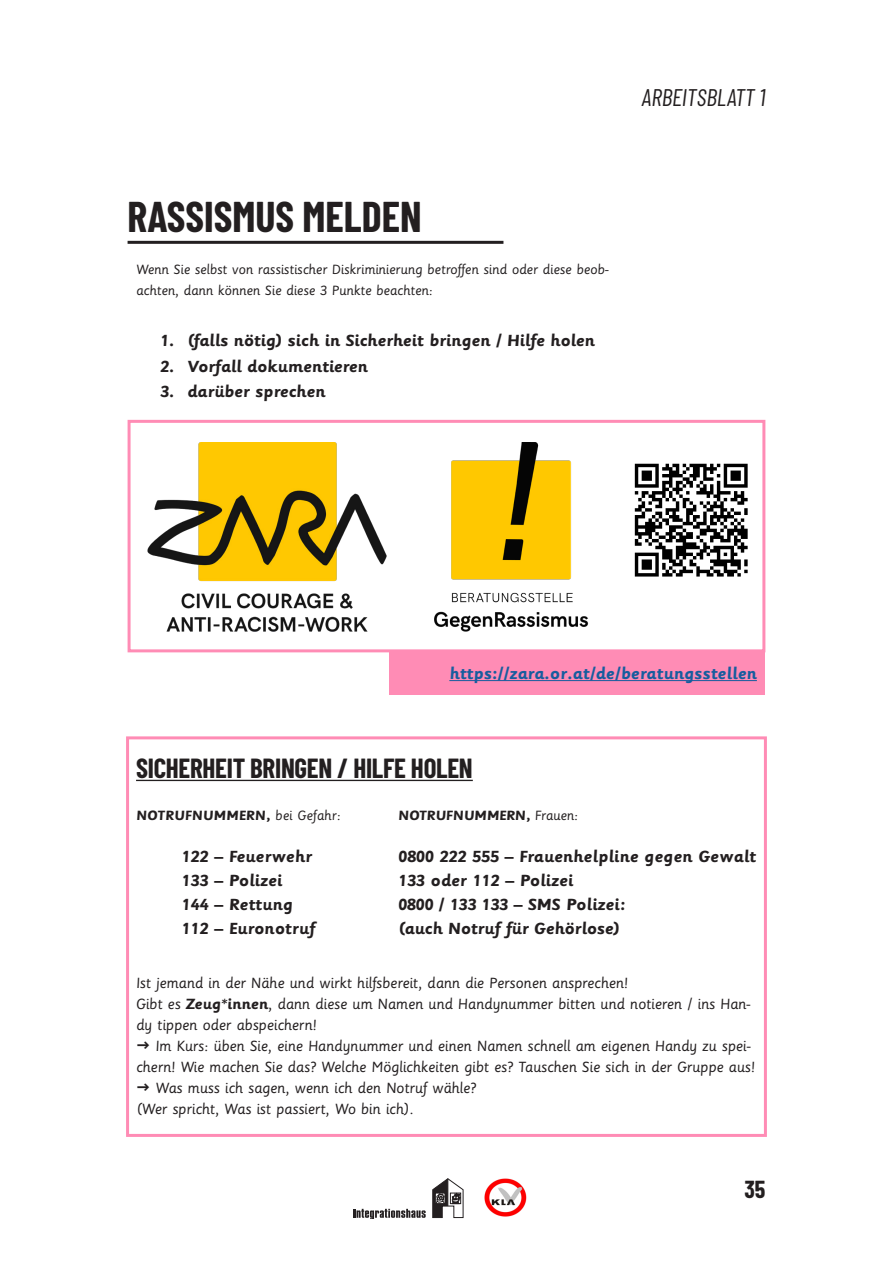
<style>
.page{position:relative;width:893px;height:1263px;background:#fff}
.page>*{position:absolute;margin:0;border:0;box-sizing:border-box;transform-origin:0 0}
.t1{font:700 42px "Barlow Condensed";color:#231f20}
.t2{font:700 27px "Barlow Condensed";letter-spacing:-.01em;color:#231f20}
.t3{font:italic 24px "Barlow Condensed";color:#231f20}
.t4{font:700 24px "Barlow Condensed";color:#231f20}
.t5{font:700 18px/24px "Sassoon Primary Std";letter-spacing:-.01em;color:#231f20}
.t6{font:700 18px "Sassoon Primary Std";color:#175d9e}
.t7{font:16.5px/21px "Sassoon Primary Std";letter-spacing:-.01em;color:#231f20}
.t8{font:15px/21px "Sassoon Primary Std";letter-spacing:-.01em;color:#231f20}
.t9{font:700 15px "Sassoon Primary Std";letter-spacing:-.01em;color:#231f20}
.s1{font-weight:400}
.s2{font-weight:700}
.s3{font-family:"IBM Plex Sans";font-weight:600}
</style>
<div class="page">
<svg style="left:353px;top:1178px;width:111px;height:41px"></svg>
<img style="left:484px;top:1178px;width:43px;height:39px">
<hr style="left:128px;top:241px;width:375px;height:3px;background:#231f20">
<div style="left:128px;top:420px;width:637px;height:232px;border:3px solid #ff8cb5"></div>
<img style="left:434px;top:442px;width:155px;height:189px">
<img style="left:147px;top:442px;width:240px;height:189px">
<svg style="left:635px;top:464px;width:113px;height:112px"></svg>
<div style="left:389px;top:651px;width:376px;height:43px;background:#ff8cb5"></div>
<hr style="left:449px;top:680px;width:308px;height:1px;background:#175d9e">
<hr style="left:136px;top:780px;width:337px;height:1px;background:#231f20">
<div style="left:126px;top:736px;width:641px;height:401px;border:3px solid #ff8cb5"></div>
<h3 class="t3" style="left:642px;top:81px;width:125px">ARBEITSBLATT 1</h3>
<h1 class="t1" style="left:128px;top:187px;width:296px">RASSISMUS MELDEN</h1>
<p class="t8" style="left:136px;top:259px;width:474px">Wenn Sie selbst von rassistischer Diskriminierung betroffen sind oder diese beob&shy;achten, dann können Sie diese 3 Punkte beachten:</p>
<p class="t5" style="left:160px;top:329px;width:436px">1. (falls nötig) sich in Sicherheit bringen / Hilfe holen</p>
<p class="t5" style="left:160px;top:354px;width:209px">2. Vorfall dokumentieren</p>
<p class="t5" style="left:160px;top:380px;width:167px">3. darüber sprechen</p>
<p class="t6" style="left:449px;top:663px;width:309px">https://zara.or.at/de/beratungsstellen</p>
<h2 class="t2" style="left:136px;top:749px;width:338px">SICHERHEIT BRINGEN / HILFE HOLEN</h2>
<p class="t9" style="left:136px;top:807px;width:206px">NOTRUFNUMMERN, <span class="s1">bei Gefahr:</span></p>
<p class="t5" style="left:182px;top:845px;width:135px">122 – Feuerwehr<br>133 – Polizei<br>144 – Rettung<br>112 – Euronotruf</p>
<p class="t9" style="left:398px;top:807px;width:181px">NOTRUFNUMMERN, <span class="s1">Frauen:</span></p>
<p class="t5" style="left:398px;top:845px;width:360px">0800 222 555 – Frauenhelpline gegen Gewalt<br>133 oder 112 – Polizei<br>0800 / 133 133 – SMS Polizei:<br>(auch Notruf für Gehörlose)</p>
<p class="t7" style="left:136px;top:973px;width:616px">Ist jemand in der Nähe und wirkt hilfsbereit, dann die Personen ansprechen!<br>Gibt es <span class="s2">Zeug*innen</span>, dann diese um Namen und Handynummer bitten und notieren / ins Han&shy;dy tippen oder abspeichern!</p>
<p class="t7" style="left:136px;top:1036px;width:620px"><span class="s3">→</span> Im Kurs: üben Sie, eine Handynummer und einen Namen schnell am eigenen Handy zu spei&shy;chern! Wie machen Sie das? Welche Möglichkeiten gibt es? Tauschen Sie sich in der Gruppe aus!</p>
<p class="t7" style="left:136px;top:1078px;width:342px"><span class="s3">→</span> Was muss ich sagen, wenn ich den Notruf wähle? (Wer spricht, Was ist passiert, Wo bin ich).</p>
<h3 class="t4" style="left:744px;top:1173px;width:22px">35</h3>
</div>
